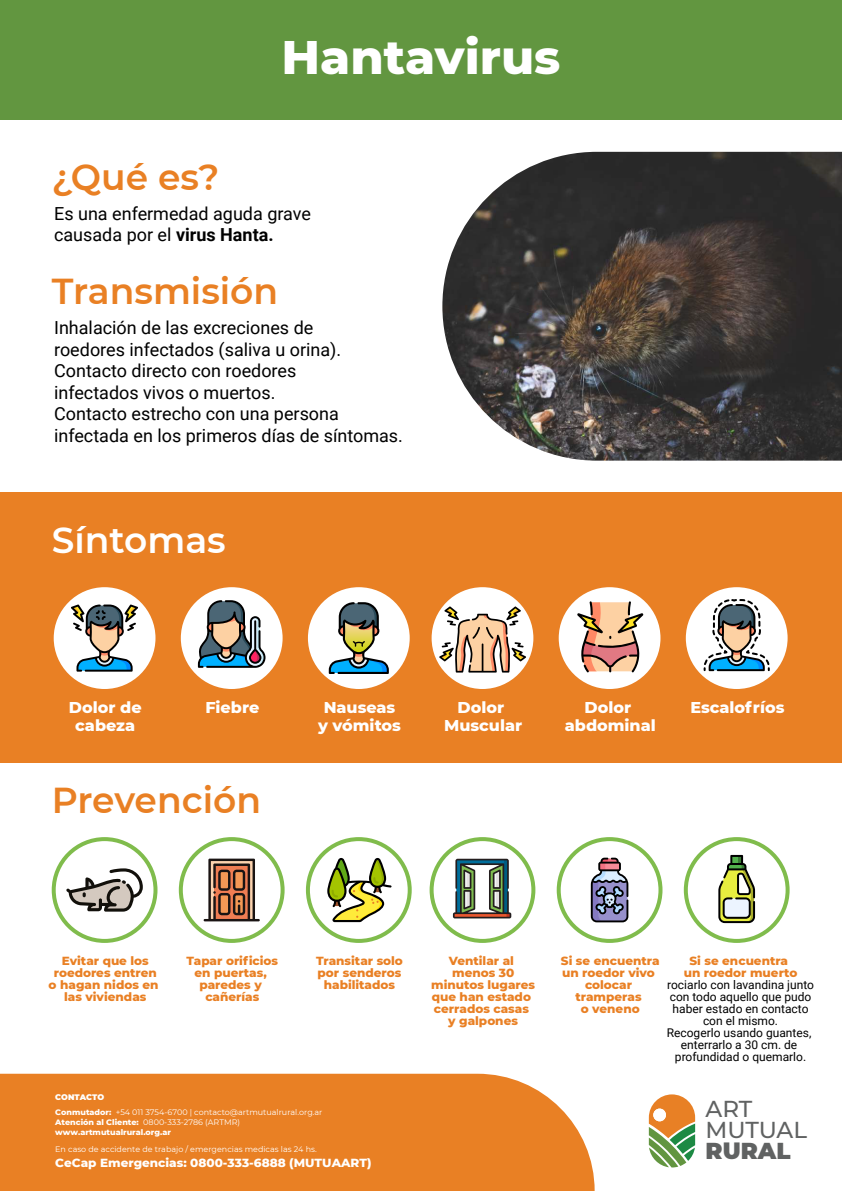
<style>
.page{position:relative;width:842px;height:1191px;background:#fff}
.page>*{position:absolute;margin:0;border:0;box-sizing:border-box;transform-origin:0 0}
.t1{font:800 48px "Montserrat";color:#fff}
.t2{font:600 36px "Montserrat";color:#e98024}
.t3{font:600 36px "Montserrat";color:#fff}
.t4{font:500 23px/20.9px "Montserrat";letter-spacing:-.01em;color:#606262}
.t5{font:900 23px "Montserrat";color:#606262}
.t6{font:18px/21.6px "Roboto";color:#000}
.t7{font:800 16px/18px "Montserrat";color:#fff;text-align:center}
.t8{font:800 12px/12px "Montserrat";color:#e98024;text-align:center}
.t9{font:12px/12px "Roboto";color:#000;text-align:center}
.t10{font:800 12px "Montserrat";color:#fff}
.t11{font:8px/14.8px "Montserrat";color:#fff}
.t12{font:800 8px/9.8px "Montserrat";color:#fff}
.s1{font-weight:700}
.s2{font-weight:900}
.s3{font-weight:800}
.s4{font-weight:400}
</style>
<div class="page">
<div style="left:0;top:0;width:842px;height:120px;background:#629640"></div>
<div style="left:0;top:1073px;width:595px;height:118px;background:#e98024"></div>
<div style="left:0;top:492px;width:842px;height:271px;background:#e98024"></div>
<div style="left:559px;top:587px;width:101px;height:102px;background:#fff;border-radius:50%"></div>
<div style="left:686px;top:587px;width:102px;height:102px;background:#fff;border-radius:50%"></div>
<div style="left:54px;top:587px;width:101px;height:102px;background:#fff;border-radius:50%"></div>
<svg style="left:71px;top:604px;width:67px;height:67px"></svg>
<div style="left:181px;top:587px;width:102px;height:102px;background:#fff;border-radius:50%"></div>
<svg style="left:198px;top:600px;width:67px;height:68px"></svg>
<div style="left:308px;top:587px;width:102px;height:102px;background:#fff;border-radius:50%"></div>
<svg style="left:329px;top:602px;width:60px;height:72px"></svg>
<div style="left:432px;top:587px;width:101px;height:102px;background:#fff;border-radius:50%"></div>
<svg style="left:439px;top:606px;width:87px;height:66px"></svg>
<img style="left:442px;top:152px;width:400px;height:308px">
<svg style="left:453px;top:858px;width:58px;height:60px"></svg>
<div style="left:684px;top:837px;width:106px;height:106px;border:4px solid #80bc4c;border-radius:50%"></div>
<div style="left:179px;top:837px;width:106px;height:106px;border:4px solid #80bc4c;border-radius:50%"></div>
<div style="left:52px;top:837px;width:105px;height:106px;border:4px solid #80bc4c;border-radius:50%"></div>
<div style="left:306px;top:837px;width:106px;height:106px;border:4px solid #80bc4c;border-radius:50%"></div>
<div style="left:430px;top:837px;width:105px;height:106px;border:4px solid #80bc4c;border-radius:50%"></div>
<div style="left:557px;top:837px;width:105px;height:106px;border:4px solid #80bc4c;border-radius:50%"></div>
<svg style="left:702px;top:598px;width:69px;height:74px"></svg>
<svg style="left:577px;top:601px;width:66px;height:71px"></svg>
<svg style="left:591px;top:857px;width:37px;height:65px;background:#837f99"></svg>
<svg style="left:66px;top:868px;width:77px;height:43px"></svg>
<svg style="left:204px;top:858px;width:56px;height:63px"></svg>
<svg style="left:327px;top:858px;width:65px;height:64px"></svg>
<svg style="left:718px;top:855px;width:37px;height:68px"></svg>
<svg style="left:649px;top:1094px;width:46px;height:73px"></svg>
<div style="left:653px;top:1108px;width:13px;height:13px;background:#fff;border-radius:50%"></div>
<h1 class="t1" style="left:282px;top:22px;width:280px">Hantavirus</h1>
<h2 class="t2" style="left:52px;top:151px;width:169px">¿Qué es?</h2>
<h3 class="t6" style="left:54px;top:202px;width:258px">Es una enfermedad aguda grave causada por el <span class="s1">virus Hanta.</span></h3>
<h2 class="t2" style="left:52px;top:266px;width:228px">Transmisión</h2>
<h3 class="t6" style="left:54px;top:316px;width:350px">Inhalación de las excreciones de<br>roedores infectados (saliva u orina).<br>Contacto directo con roedores<br>infectados vivos o muertos.<br>Contacto estrecho con una persona infectada en los primeros días de síntomas.</h3>
<h2 class="t3" style="left:52px;top:515px;width:175px">Síntomas</h2>
<h3 class="t7" style="left:69px;top:697px;width:74px">Dolor de cabeza</h3>
<h3 class="t7" style="left:205px;top:697px;width:55px">Fiebre</h3>
<h3 class="t7" style="left:318px;top:697px;width:84px">Nauseas y vómitos</h3>
<h2 class="t2" style="left:52px;top:775px;width:211px">Prevención</h2>
<h3 class="t7" style="left:457px;top:697px;width:48px">Dolor</h3>
<h3 class="t7" style="left:690px;top:697px;width:96px">Escalofríos</h3>
<h3 class="t7" style="left:444px;top:715px;width:79px">Muscular</h3>
<h3 class="t7" style="left:565px;top:697px;width:92px">Dolor abdominal</h3>
<p class="t8" style="left:187px;top:953px;width:93px">Tapar orificios en puertas, paredes y cañerías</p>
<p class="t8" style="left:49px;top:953px;width:111px">Evitar que los roedores entren o hagan nidos en las viviendas</p>
<p class="t8" style="left:316px;top:953px;width:88px">Transitar solo por senderos habilitados</p>
<p class="t8" style="left:431px;top:953px;width:105px">Ventilar al menos 30 minutos lugares que han estado cerrados casas y galpones</p>
<p class="t8" style="left:561px;top:953px;width:100px">Si se encuentra un roedor vivo colocar tramperas<br>o veneno</p>
<p class="t8" style="left:684px;top:953px;width:115px">Si se encuentra un roedor muerto</p>
<p class="t9" style="left:667px;top:978px;width:149px">rociarlo con lavandina junto con todo aquello que pudo haber estado en contacto con el mismo.<br>Recogerlo usando guantes, enterrarlo a 30 cm. de profundidad o quemarlo.</p>
<p class="t11" style="left:55px;top:1089px;width:269px"><span class="s2">CONTACTO<br></span><span class="s3">Conmutador:</span> +54 011 3754-6700 | contacto@artmutualrural.org.ar</p>
<p class="t12" style="left:55px;top:1116px;width:186px">Atención al Cliente: <span class="s4">0800-333-2786 (ARTMR) </span>www.artmutualrural.org.ar</p>
<p class="t11" style="left:55px;top:1141px;width:263px">En caso de accidente de trabajo / emergencias medicas las 24 hs.</p>
<p class="t10" style="left:55px;top:1153px;width:318px">CeCap Emergencias: 0800-333-6888 (MUTUAART)</p>
<h3 class="t4" style="left:706px;top:1097px;width:103px">ART<br>MUTUAL</h3>
<h3 class="t5" style="left:706px;top:1133px;width:87px">RURAL</h3>
</div>
